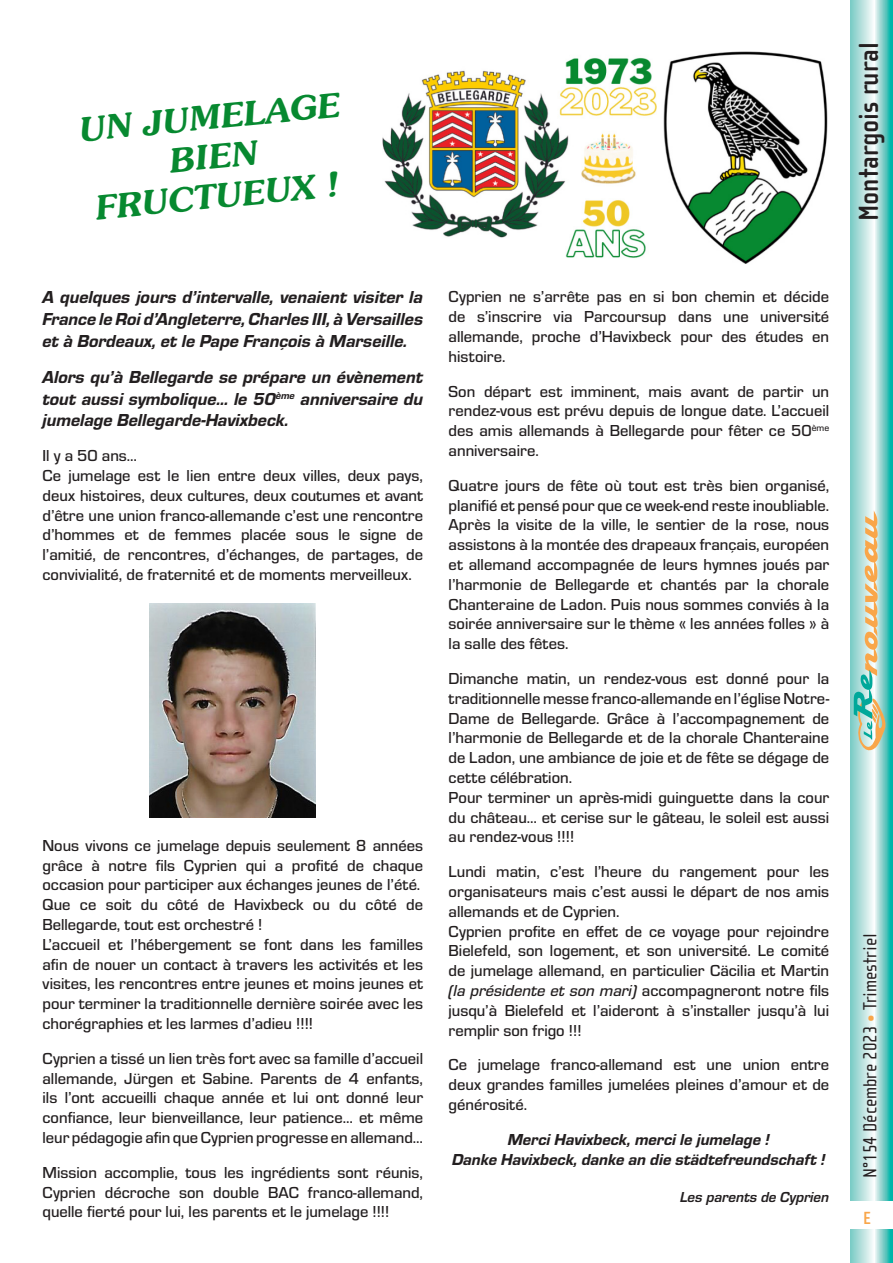
<style>
.page{position:relative;width:893px;height:1263px;background:#fff}
.page>*{position:absolute;margin:0;border:0;box-sizing:border-box;transform-origin:0 0}
.t1{font:italic 600 33px/39.6px "Souvenir";color:#078930;text-align:center}
.t2{font:700 28.5px "Cholla Sans OT";color:#231f20}
.t3{font:19.5px "Cholla Sans OT";color:#231f20}
.t4{font:18px/21.6px "Eurostile Hea Ita";color:#231f20;text-align:justify}
.t5{font:700 18px "Cholla Sans OT";color:#f9a64a}
.t6{font:500 16.5px/19.8px "Eurostile";color:#231f20;text-align:justify}
.t7{font:16.5px/19.8px "Eurostile Hea Ita";color:#231f20;text-align:center}
.t8{font:16.5px "Eurostile Med Ita";color:#231f20}
.t9{font:italic 700 15px "Eurostile";color:#231f20}
.s1{font-family:"Eurostile";font-weight:500}
.s2{color:#f9a64a}
</style>
<div class="page">
<svg style="left:850px;top:0;width:43px;height:1263px;background:#95d9d4"></svg>
<svg style="left:854px;top:510px;width:33px;height:242px;background:#b0ceb8"></svg>
<div style="left:850px;top:1201px;width:43px;height:28px;background:#fff"></div>
<img style="left:150px;top:603px;width:166px;height:214px">
<img style="left:382px;top:51px;width:446px;height:213px">
<h1 class="t1" style="left:76px;top:109px;width:264px;rotate:-5deg">UN JUMELAGE<br>BIEN<br>FRUCTUEUX !</h1>
<p class="t4" style="left:43px;top:285px;width:382px">A quelques jours d’intervalle, venaient visiter la France le Roi d’Angleterre, Charles III, à Versailles et à Bordeaux, et le Pape François à Marseille.</p>
<p class="t4" style="left:43px;top:365px;width:382px">Alors qu’à Bellegarde se prépare un évènement tout aussi symbolique… le 50<sup>ème</sup> anniversaire du jumelage Bellegarde-Havixbeck.</p>
<p class="t6" style="left:43px;top:445px;width:382px;text-align:left">Il y a 50 ans…<br>Ce jumelage est le lien entre deux villes, deux pays, deux histoires, deux cultures, deux coutumes et avant d’être une union franco-allemande c’est une rencontre d’hommes et de femmes placée sous le signe de l’amitié, de rencontres, d’échanges, de partages, de convivialité, de fraternité et de moments merveilleux.</p>
<p class="t6" style="left:43px;top:834px;width:382px;text-align:left">Nous vivons ce jumelage depuis seulement 8 années grâce à notre fils Cyprien qui a profité de chaque occasion pour participer aux échanges jeunes de l’été.<br>Que ce soit du côté de Havixbeck ou du côté de Bellegarde, tout est orchestré !<br>L’accueil et l’hébergement se font dans les familles afin de nouer un contact à travers les activités et les visites, les rencontres entre jeunes et moins jeunes et pour terminer la traditionnelle dernière soirée avec les chorégraphies et les larmes d’adieu !!!!</p>
<p class="t6" style="left:43px;top:1047px;width:382px">Cyprien a tissé un lien très fort avec sa famille d’accueil allemande, Jürgen et Sabine. Parents de 4 enfants, ils l’ont accueilli chaque année et lui ont donné leur confiance, leur bienveillance, leur patience… et même leur pédagogie afin que Cyprien progresse en allemand…</p>
<p class="t6" style="left:43px;top:1161px;width:382px">Mission accomplie, tous les ingrédients sont réunis, Cyprien décroche son double BAC franco-allemand, quelle fierté pour lui, les parents et le jumelage !!!!</p>
<p class="t6" style="left:449px;top:286px;width:382px">Cyprien ne s’arrête pas en si bon chemin et décide de s’inscrire via Parcoursup dans une université allemande, proche d’Havixbeck pour des études en histoire.</p>
<p class="t6" style="left:449px;top:380px;width:382px">Son départ est imminent, mais avant de partir un rendez-vous est prévu depuis de longue date. L’accueil des amis allemands à Bellegarde pour fêter ce 50<sup>ème </sup>anniversaire.</p>
<p class="t6" style="left:449px;top:474px;width:382px">Quatre jours de fête où tout est très bien organisé, planifié et pensé pour que ce week-end reste inoubliable.<br>Après la visite de la ville, le sentier de la rose, nous assistons à la montée des drapeaux français, européen et allemand accompagnée de leurs hymnes joués par l’harmonie de Bellegarde et chantés par la chorale Chanteraine de Ladon. Puis nous sommes conviés à la soirée anniversaire sur le thème « les années folles » à la salle des fêtes.</p>
<p class="t6" style="left:449px;top:668px;width:382px;text-align:left">Dimanche matin, un rendez-vous est donné pour la traditionnelle messe franco-allemande en l’église Notre-Dame de Bellegarde. Grâce à l’accompagnement de l’harmonie de Bellegarde et de la chorale Chanteraine de Ladon, une ambiance de joie et de fête se dégage de cette célébration.<br>Pour terminer un après-midi guinguette dans la cour du château… et cerise sur le gâteau, le soleil est aussi au rendez-vous !!!!</p>
<p class="t6" style="left:449px;top:861px;width:382px;text-align:left">Lundi matin, c’est l’heure du rangement pour les organisateurs mais c’est aussi le départ de nos amis allemands et de Cyprien.<br>Cyprien profite en effet de ce voyage pour rejoindre Bielefeld, son logement, et son université. Le comité de jumelage allemand, en particulier Cäcilia et Martin</p>
<p class="t8" style="left:449px;top:979px;width:382px">(la présidente et son mari) <span class="s1">accompagneront notre fils</span></p>
<p class="t6" style="left:449px;top:999px;width:382px">jusqu’à Bielefeld et l’aideront à s’installer jusqu’à lui remplir son frigo !!!</p>
<p class="t6" style="left:449px;top:1054px;width:382px">Ce jumelage franco-allemand est une union entre deux grandes familles jumelées pleines d’amour et de générosité.</p>
<p class="t7" style="left:452px;top:1128px;width:375px">Merci Havixbeck, merci le jumelage !<br>Danke Havixbeck, danke an die städtefreundschaft !</p>
<p class="t9" style="left:680px;top:1187px;width:150px">Les parents de Cyprien</p>
<h2 class="t2" style="left:853px;top:221px;width:180px;rotate:-90deg">Montargois rural</h2>
<p class="t3" style="left:860px;top:1178px;width:246px;rotate:-90deg">N°154 Décembre 2023 <span class="s2">•</span> Trimestriel</p>
<p class="t5" style="left:863px;top:1208px;width:9px">E</p>
</div>
